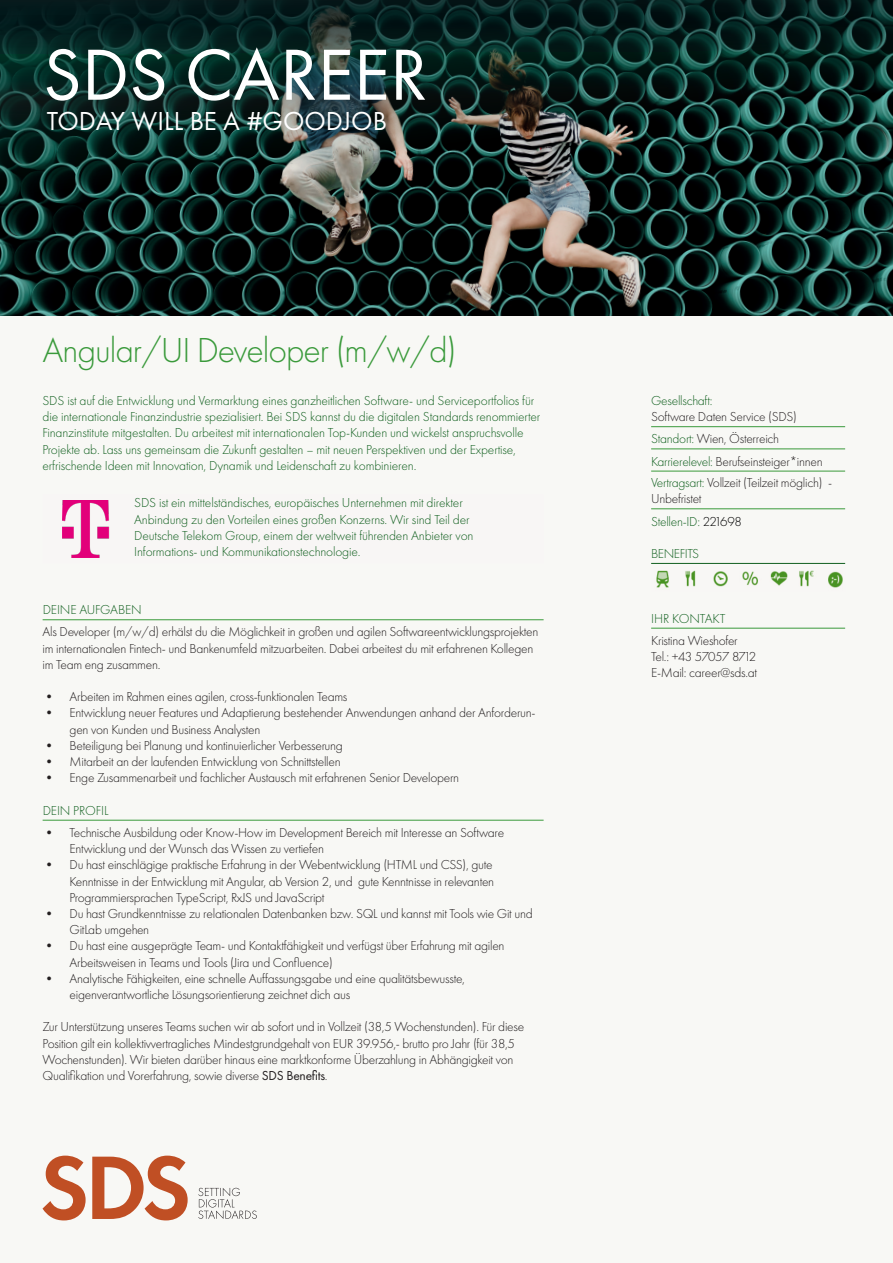
<style>
.page{position:relative;width:893px;height:1263px;background:#f8f8f5}
.page>*{position:absolute;margin:0;border:0;box-sizing:border-box;transform-origin:0 0}
.t1{font:75px "Futura PT";color:#fff}
.t2{font:300 36px "Futura PT";letter-spacing:-.03em;color:#3a9a3b}
.t3{font:27px "Futura PT";color:#fff}
.t4{font:300 13.5px/16.2px "Futura PT";letter-spacing:-.02em;color:#231f20}
.t5{font:300 13.5px/16.2px "Futura PT";letter-spacing:-.01em;color:#105f1e}
.t6{font:300 13.5px "Futura PT";letter-spacing:-.07em;color:#231f20}
.t7{font:300 13.5px "Futura PT";letter-spacing:-.03em;color:#105f1e}
.s1{font-weight:400}
.s2{color:#105f1e}
.s3{color:#000}
</style>
<div class="page">
<img style="left:0;top:211px;width:893px;height:105px">
<hr style="left:43px;top:619px;width:501px;height:1px;background:#3a9a3b">
<hr style="left:43px;top:820px;width:501px;height:1px;background:#3a9a3b">
<svg style="left:43px;top:1155px;width:43px;height:65px"></svg>
<svg style="left:92px;top:1155px;width:96px;height:65px"></svg>
<svg style="left:198px;top:1188px;width:59px;height:31px"></svg>
<hr style="left:651px;top:426px;width:194px;height:1px;background:#3a9a3b">
<hr style="left:651px;top:449px;width:194px;height:1px;background:#3a9a3b">
<hr style="left:651px;top:471px;width:194px;height:1px;background:#3a9a3b">
<hr style="left:651px;top:508px;width:194px;height:1px;background:#3a9a3b">
<hr style="left:651px;top:563px;width:194px;height:1px;background:#105f1e">
<img style="left:656px;top:570px;width:187px;height:18px">
<hr style="left:651px;top:628px;width:194px;height:1px;background:#3a9a3b">
<img style="left:62px;top:500px;width:48px;height:57px">
<svg style="left:0;top:0;width:893px;height:211px;background:#17332f"></svg>
<p class="t1" style="left:43px;top:30px;width:386px">SDS CAREER</p>
<p class="t3" style="left:47px;top:105px;width:342px">TODAY WILL BE A #GOODJOB</p>
<p class="t2" style="left:43px;top:329px;width:416px">Angular/UI Developer (m/w/d)</p>
<p class="t5" style="left:43px;top:392px;width:499px">SDS ist auf die Entwicklung und Vermarktung eines ganzheitlichen Software- und Serviceportfolios für die internationale Finanzindustrie spezialisiert. Bei SDS kannst du die digitalen Standards renommierter Finanzinstitute mitgestalten. Du arbeitest mit internationalen Top-Kunden und wickelst anspruchsvolle Projekte ab. Lass uns gemeinsam die Zukunft gestalten – mit neuen Perspektiven und der Expertise, erfrischende Ideen mit Innovation, Dynamik und Leidenschaft zu kombinieren.</p>
<p class="t5" style="left:134px;top:495px;width:341px">SDS ist ein mittelständisches, europäisches Unternehmen mit direkter Anbindung zu den Vorteilen eines großen Konzerns. Wir sind Teil der Deutsche Telekom Group, einem der weltweit führenden Anbieter von Informations- und Kommunikationstechnologie.</p>
<p class="t5" style="left:43px;top:602px;width:101px">DEINE AUFGABEN</p>
<p class="t4" style="left:43px;top:624px;width:497px">Als Developer (m/w/d) erhälst du die Möglichkeit in großen und agilen Softwareentwicklungsprojekten im internationalen Fintech- und Bankenumfeld mitzuarbeiten. Dabei arbeitest du mit erfahrenen Kollegen im Team eng zusammen.</p>
<p class="t4" style="left:43px;top:689px;width:306px">• Arbeiten im Rahmen eines agilen, cross-funktionalen Teams</p>
<p class="t4" style="left:70px;top:705px;width:467px;text-indent:-27px">• Entwicklung neuer Features und Adaptierung bestehender Anwendungen anhand der Anforderun&shy;gen von Kunden und Business Analysten</p>
<p class="t4" style="left:43px;top:737px;width:302px">• Beteiligung bei Planung und kontinuierlicher Verbesserung</p>
<p class="t4" style="left:43px;top:754px;width:300px">• Mitarbeit an der laufenden Entwicklung von Schnittstellen</p>
<p class="t4" style="left:43px;top:770px;width:418px">• Enge Zusammenarbeit und fachlicher Austausch mit erfahrenen Senior Developern</p>
<p class="t5" style="left:43px;top:802px;width:67px">DEIN PROFIL</p>
<p class="t4" style="left:70px;top:824px;width:436px;text-indent:-27px">• Technische Ausbildung oder Know-How im Development Bereich mit Interesse an Software<br>Entwicklung und der Wunsch das Wissen zu vertiefen</p>
<p class="t4" style="left:70px;top:857px;width:426px;text-align:justify;text-indent:-27px">• Du hast einschlägige praktische Erfahrung in der Webentwicklung (HTML und CSS), gute Kenntnisse in der Entwicklung mit Angular, ab Version 2, und gute Kenntnisse in relevanten Programmiersprachen TypeScript, RxJS und JavaScript</p>
<p class="t4" style="left:70px;top:905px;width:465px;text-indent:-27px">• Du hast Grundkenntnisse zu relationalen Datenbanken bzw. SQL und kannst mit Tools wie Git und<br>GitLab umgehen</p>
<p class="t4" style="left:70px;top:938px;width:436px;text-indent:-27px">• Du hast eine ausgeprägte Team- und Kontaktfähigkeit und verfügst über Erfahrung mit agilen<br>Arbeitsweisen in Teams und Tools (Jira und Confluence)</p>
<p class="t4" style="left:70px;top:970px;width:397px;text-indent:-27px">• Analytische Fähigkeiten, eine schnelle Auffassungsgabe und eine qualitätsbewusste, eigenverantwortliche Lösungsorientierung zeichnet dich aus</p>
<p class="t4" style="left:43px;top:1019px;width:483px">Zur Unterstützung unseres Teams suchen wir ab sofort und in Vollzeit (38,5 Wochenstunden). Für diese Position gilt ein kollektivvertragliches Mindestgrundgehalt von EUR 39.956,- brutto pro Jahr (für 38,5<br>Wochenstunden). Wir bieten darüber hinaus eine marktkonforme Überzahlung in Abhängigkeit von Qualifikation und Vorerfahrung, sowie diverse <span class="s1">SDS Benefits</span>.</p>
<p class="t5" style="left:651px;top:392px;width:63px">Gesellschaft:</p>
<p class="t4" style="left:651px;top:409px;width:147px">Software Daten Service (SDS)</p>
<p class="t4" style="left:651px;top:431px;width:130px"><span class="s2">Standort:</span> Wien, Österreich</p>
<p class="t4" style="left:651px;top:453px;width:173px"><span class="s2">Karrierelevel:</span> Berufseinsteiger*innen</p>
<p class="t4" style="left:651px;top:475px;width:182px"><span class="s2">Vertragsart:</span> Vollzeit (Teilzeit möglich) -<br>Unbefristet</p>
<p class="t5" style="left:651px;top:513px;width:92px">Stellen-ID: <span class="s3">221698</span></p>
<p class="t7" style="left:651px;top:546px;width:49px">BENEFITS</p>
<p class="t5" style="left:651px;top:610px;width:76px">IHR KONTAKT</p>
<p class="t4" style="left:651px;top:632px;width:88px">Kristina Wieshofer</p>
<p class="t6" style="left:651px;top:649px;width:106px">Tel.: +43 57057 8712</p>
<p class="t4" style="left:651px;top:665px;width:107px">E-Mail: career@sds.at</p>
</div>
